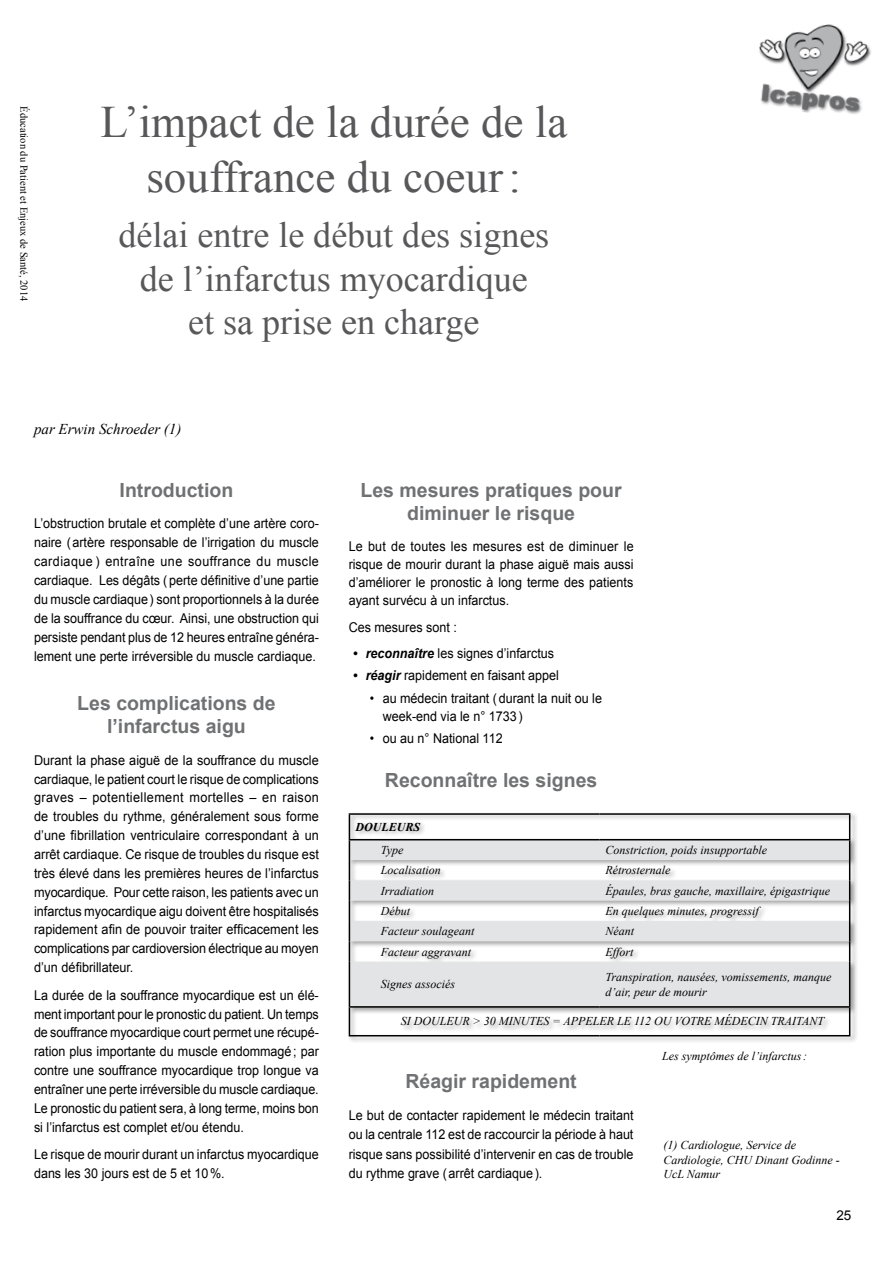
<style>
.page{position:relative;width:893px;height:1263px;background:#fff}
.page>*{position:absolute;margin:0;border:0;box-sizing:border-box;transform-origin:0 0}
.t1{font:45px/54px "Times New Roman";color:#58585a;text-align:center}
.t2{font:36px/43.2px "Times New Roman";color:#58585a;text-align:center}
.t3{font:700 19.5px/23.5px "Arial";color:#707173;text-align:center}
.t4{font:italic 15px "Times New Roman";color:#000}
.t5{font:13.5px/18.9px "Arial";color:#000;text-align:justify;scale:.93 1}
.t6{font:13.5px/18.9px "Arial";color:#000;text-align:justify;scale:.94 1}
.t7{font:13.5px "Arial";color:#000}
.t8{font:italic 12px/14.4px "Times New Roman";color:#000}
.t9{font:italic 700 12px "Times New Roman";color:#000}
.t10{font:10.5px "Times New Roman";color:#000}
.s1{font-weight:700;font-style:italic}
</style>
<div class="page">
<img style="left:759px;top:24px;width:112px;height:90px">
<div style="left:347px;top:812px;width:511px;height:232px;background:#000;opacity:.36"></div>
<svg style="left:350px;top:840px;width:499px;height:166px;fill:#e3e4e5"></svg>
<hr style="left:349px;top:813px;width:251px;height:2px;background:#000">
<hr style="left:600px;top:813px;width:250px;height:2px;background:#000">
<hr style="left:349px;top:839px;width:251px;height:1px;background:#000">
<hr style="left:600px;top:839px;width:250px;height:1px;background:#000">
<svg style="left:349px;top:815px;width:1px;height:147px"></svg>
<svg style="left:849px;top:815px;width:1px;height:147px"></svg>
<hr style="left:349px;top:962px;width:1px;height:44px;background:#000">
<hr style="left:849px;top:962px;width:1px;height:44px;background:#000">
<hr style="left:349px;top:1006px;width:251px;height:2px;background:#000">
<svg style="left:349px;top:1008px;width:1px;height:27px"></svg>
<hr style="left:600px;top:1006px;width:250px;height:2px;background:#000">
<svg style="left:849px;top:1008px;width:1px;height:27px"></svg>
<hr style="left:349px;top:1035px;width:251px;height:1px;background:#000">
<hr style="left:600px;top:1035px;width:250px;height:1px;background:#000">
<p class="t10" style="left:31px;top:106px;width:196px;rotate:90deg">éducation du Patient et Enjeux de Santé, 2014</p>
<h1 class="t1" style="left:100px;top:95px;width:468px">L’impact de la durée de la souffrance du coeur:</h1>
<h2 class="t2" style="left:118px;top:213px;width:432px">délai entre le début des signes de l’infarctus myocardique<br>et sa prise en charge</h2>
<p class="t4" style="left:34px;top:418px;width:149px">par Erwin Schroeder (1)</p>
<h3 class="t3" style="left:120px;top:479px;width:115px">Introduction</h3>
<p class="t5" style="left:34px;top:514px;width:308px">L’obstruction brutale et complète d’une artère coro&shy;naire (artère responsable de l’irrigation du muscle cardiaque ) entraîne une souffrance du muscle cardiaque. Les dégâts (perte définitive d’une partie du muscle cardiaque) sont proportionnels à la durée de la souffrance du cœur. Ainsi, une obstruction qui persiste pendant plus de 12 heures entraîne généra&shy;lement une perte irréversible du muscle cardiaque.</p>
<h3 class="t3" style="left:77px;top:691px;width:200px">Les complications de l’infarctus aigu</h3>
<p class="t6" style="left:34px;top:751px;width:305px">Durant la phase aiguë de la souffrance du muscle cardiaque, le patient court le risque de complications graves – potentiellement mortelles – en raison de troubles du rythme, généralement sous forme d’une fibrillation ventriculaire correspondant à un arrêt cardiaque. Ce risque de troubles du risque est très élevé dans les premières heures de l’infarctus myocardique. Pour cette raison, les patients avec un infarctus myocardique aigu doivent être hospitalisés rapidement afin de pouvoir traiter efficacement les complications par cardioversion électrique au moyen d’un défibrillateur.</p>
<p class="t5" style="left:34px;top:985px;width:308px">La durée de la souffrance myocardique est un élé&shy;ment important pour le pronostic du patient. Un temps de souffrance myocardique court permet une récupé&shy;ration plus importante du muscle endommagé; par contre une souffrance myocardique trop longue va entraîner une perte irréversible du muscle cardiaque.<br>Le pronostic du patient sera, à long terme, moins bon si l’infarctus est complet et/ou étendu.</p>
<p class="t5" style="left:34px;top:1145px;width:308px">Le risque de mourir durant un infarctus myocardique dans les 30 jours est de 5 et 10%.</p>
<h3 class="t3" style="left:361px;top:479px;width:263px">Les mesures pratiques pour diminuer le risque</h3>
<p class="t5" style="left:349px;top:537px;width:308px;line-height:18px">Le but de toutes les mesures est de diminuer le risque de mourir durant la phase aiguë mais aussi d’améliorer le pronostic à long terme des patients ayant survécu à un infarctus.</p>
<p class="t5" style="left:349px;top:617px;width:118px">Ces mesures sont :</p>
<p class="t5" style="left:353px;top:644px;width:218px"><span class="s1">• reconnaître</span> les signes d’infarctus</p>
<p class="t5" style="left:353px;top:666px;width:223px"><span class="s1">• réagir</span> rapidement en faisant appel</p>
<p class="t5" style="left:383px;top:689px;width:237px;line-height:18px;text-indent:-13px">• au médecin traitant (durant la nuit ou le week-end via le n° 1733)</p>
<p class="t5" style="left:370px;top:729px;width:144px">• ou au n° National 112</p>
<h3 class="t3" style="left:385px;top:769px;width:214px">Reconnaître les signes</h3>
<p class="t9" style="left:355px;top:818px;width:59px">DO ULEURS</p>
<p class="t8" style="left:381px;top:842px;width:24px">Type</p>
<p class="t8" style="left:606px;top:842px;width:163px">Constriction, poids insupportable</p>
<p class="t8" style="left:381px;top:863px;width:62px">Localisation</p>
<p class="t8" style="left:606px;top:863px;width:66px">Rétrosternale</p>
<p class="t8" style="left:381px;top:883px;width:55px">Irradiation</p>
<p class="t8" style="left:606px;top:883px;width:226px">épaules, bras gauche, maxillaire, épigastrique</p>
<p class="t8" style="left:381px;top:903px;width:31px">Début</p>
<p class="t8" style="left:606px;top:903px;width:155px">En quelques minutes, progressif</p>
<p class="t8" style="left:381px;top:924px;width:95px">Facteur soulageant</p>
<p class="t8" style="left:606px;top:924px;width:30px">Néant</p>
<p class="t8" style="left:381px;top:944px;width:92px">Facteur aggravant</p>
<p class="t8" style="left:606px;top:944px;width:30px">Effort</p>
<p class="t8" style="left:381px;top:977px;width:76px">Signes associés</p>
<p class="t8" style="left:606px;top:970px;width:227px">Transpiration, nausées, vomissements, manque d’air, peur de mourir</p>
<p class="t8" style="left:401px;top:1014px;width:22px">Si douleur</p>
<p class="t8" style="left:473px;top:1014px;width:35px">&gt; 30 minutes</p>
<p class="t8" style="left:553px;top:1014px;width:20px">= appeler</p>
<p class="t8" style="left:617px;top:1014px;width:66px">le 112 ou votre</p>
<p class="t8" style="left:714px;top:1014px;width:9px">médecin</p>
<p class="t8" style="left:771px;top:1014px;width:8px">traitant</p>
<h3 class="t3" style="left:405px;top:1070px;width:173px">Réagir rapidement</h3>
<p class="t5" style="left:349px;top:1106px;width:308px;line-height:19.4px">Le but de contacter rapidement le médecin traitant ou la centrale 112 est de raccourcir la période à haut risque sans possibilité d’intervenir en cas de trouble du rythme grave (arrêt cardiaque).</p>
<p class="t8" style="left:662px;top:1048px;width:146px">Les symptômes de l’infarctus:</p>
<p class="t8" style="left:663px;top:1137px;width:178px">(1) Cardiologue, Service de<br>Cardiologie, CHU Dinant Godinne -<br>UcL Namur</p>
<p class="t7" style="left:836px;top:1206px;width:17px">25</p>
</div>
